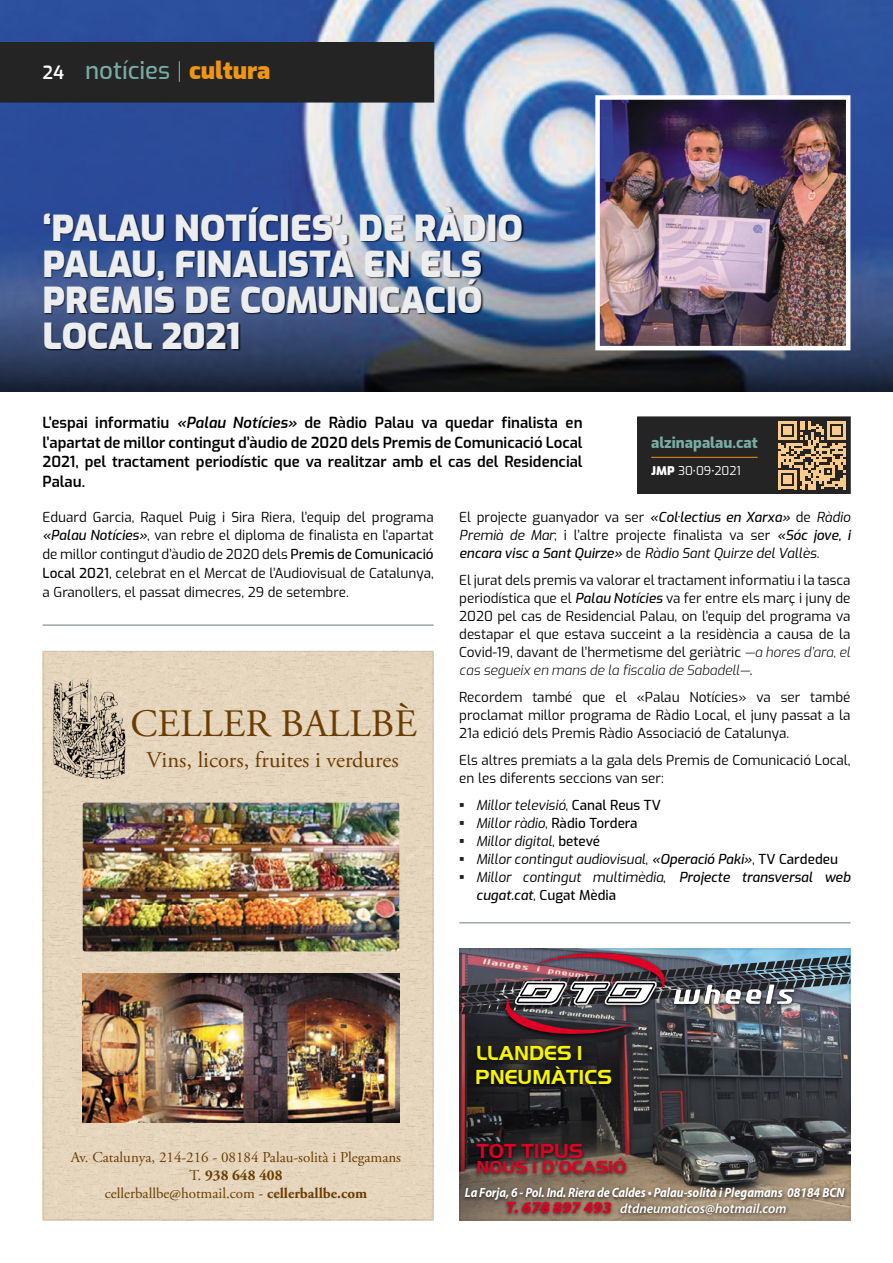
<style>
.page{position:relative;width:893px;height:1263px;background:#fff}
.page>*{position:absolute;margin:0;border:0;box-sizing:border-box;transform-origin:0 0}
.t1{font:38.85px "Adobe Garamond Pro";color:#6a3e02}
.t2{font:900 36px/36px "Exo";color:#ecedef}
.t3{font:500 24px "Exo";color:#78aba3}
.t4{font:22.5px "Adobe Garamond Pro";color:#6a3e02}
.t5{font:700 21px/24.8px "Handel Got D";color:#f8f400}
.t6{font:700 21px "Handel Got D";color:#df0023}
.t7{font:700 18px "Handel Got D";color:#df0023}
.t8{font:600 18px "Exo";color:#fff}
.t9{font:600 15px/19.5px "Exo";color:#000;text-align:justify}
.t10{font:15px/18px "Adobe Garamond Pro";color:#6a3e02;text-align:center}
.AUTOR{font:800 15px "Exo";color:#78aba3}
.t11{font:13.5px/18px "Exo";color:#000;text-align:justify}
.t12{font:italic 13.5px "Exo";color:#000}
.t13{font:italic 700 13.5px/15.6px "Myriad Pro";letter-spacing:-.005em;color:#fff;scale:.9 1}
.t14{font:italic 500 13.5px/18px "Exo";color:#000}
.t15{font:500 13.5px "Exo";color:#000}
.AUTOR-2{font:12px "Exo";color:#fff}
.s1{font-weight:100;color:#fff}
.s2{font-weight:900;color:#ee9614}
.s3{font-style:italic}
.s4{font-weight:900}
.s5{font-weight:700}
.s6{font-weight:500;font-style:italic}
.s7{font-weight:500}
.s8{font-weight:300;font-style:italic}
.s9{font-weight:900;font-style:normal;font-size:18px;color:#242424}
.s10{font-style:normal}
.s11{font-weight:500;font-style:normal}
.s12{font-weight:900;font-size:18px;color:#242424}
.s13{font-weight:400;font-style:italic}
.s14{font-weight:400}
.s15{font-weight:400;font-style:normal}
.s16{font-weight:900;font-size:16.5px;color:#df0023}
.s17{font-weight:600}
</style>
<div class="page">
<hr style="left:43px;top:624px;width:391px;height:2px;background:#9ea6ac">
<hr style="left:459px;top:922px;width:391px;height:1px;background:#9ea6ac">
<div style="left:43px;top:651px;width:391px;height:569px;background:#e7d6be"></div>
<img style="left:83px;top:973px;width:316px;height:149px">
<img style="left:83px;top:803px;width:316px;height:148px">
<img style="left:49px;top:675px;width:80px;height:106px">
<div style="left:43px;top:651px;width:391px;height:569px;border:2px solid #ebebeb"></div>
<img style="left:462px;top:951px;width:385px;height:266px">
<img style="left:501px;top:951px;width:299px;height:89px">
<img style="left:462px;top:953px;width:389px;height:81px">
<img style="left:471px;top:1037px;width:117px;height:25px">
<img style="left:470px;top:1062px;width:148px;height:33px">
<img style="left:471px;top:1136px;width:161px;height:45px">
<img style="left:462px;top:1181px;width:385px;height:26px">
<img style="left:501px;top:1194px;width:291px;height:23px">
<div style="left:638px;top:417px;width:212px;height:76px;background:#242424"></div>
<div style="left:637px;top:417px;width:213px;height:77px;border:1px solid #242424"></div>
<hr style="left:651px;top:457px;width:107px;height:1px;background:#ee9614">
<svg style="left:0;top:0;width:893px;height:391px"></svg>
<div style="left:44px;top:206px;width:480px;height:144px;background:#000;opacity:.75"></div>
<img style="left:600px;top:100px;width:245px;height:245px">
<div style="left:595px;top:95px;width:255px;height:255px;border:4px solid #fff"></div>
<svg style="left:778px;top:421px;width:68px;height:68px"></svg>
<div style="left:0;top:42px;width:434px;height:60px;background:#242424"></div>
<p class="t8" style="left:43px;top:58px;width:23px">24</p>
<p class="t3" style="left:85px;top:52px;width:187px">notícies <span class="s1">|</span> <span class="s2">cultura</span></p>
<h1 class="t2" style="left:43px;top:207px;width:482px">‘PALAU NOTÍCIES’, DE RÀDIO<br>PALAU, FINALISTA EN ELS<br>PREMIS DE COMUNICACIÓ<br>LOCAL 2021</h1>
<p class="t9" style="left:43px;top:412px;width:542px">L’espai informatiu <span class="s3">«Palau Notícies»</span> de Ràdio Palau va quedar finalista en l’apartat de millor contingut d’àudio de 2020 dels Premis de Comunicació Local 2021, pel tractament periodístic que va realitzar amb el cas del Residencial Palau.</p>
<p class="AUTOR" style="left:651px;top:431px;width:108px">alzinapalau.cat</p>
<p class="AUTOR-2" style="left:651px;top:462px;width:91px"><span class="s4">JMP</span> 30<span class="s5">·</span>09<span class="s5">·</span>2021</p>
<p class="t11" style="left:43px;top:506px;width:393px;line-height:18.9px">Eduard Garcia, Raquel Puig i Sira Riera, l’equip del programa <span class="s6">«Palau Notícies»</span>, van rebre el diploma de finalista en l’apartat de millor contingut d’àudio de 2020 dels <span class="s7">Premis de Comunicació Local 2021</span>, celebrat en el Mercat de l’Audiovisual de Catalunya, a Granollers, el passat dimecres, 29 de setembre.</p>
<p class="t11" style="left:459px;top:507px;width:393px">El projecte guanyador va ser <span class="s6">«Col·lectius en Xarxa»</span> de <span class="s3">Ràdio Premià de Mar</span>; i l’altre projecte finalista va ser <span class="s6">«Sóc jove, i encara visc a Sant Quirze»</span> de <span class="s3">Ràdio Sant Quirze del Vallès</span>.</p>
<p class="t11" style="left:459px;top:570px;width:393px">El jurat dels premis va valorar el tractament informatiu i la tasca periodística que el <span class="s6">Palau Notícies</span> va fer entre els març i juny de 2020 pel cas de Residencial Palau, on l’equip del programa va destapar el que estava succeint a la residència a causa de la Covid-19, davant de l’hermetisme del geriàtric <span class="s8">—a hores d’ara, el cas segueix en mans de la fiscalia de Sabadell—</span>.</p>
<p class="t11" style="left:459px;top:687px;width:393px">Recordem també que el «Palau Notícies» va ser també proclamat millor programa de Ràdio Local, el juny passat a la 21a edició dels Premis Ràdio Associació de Catalunya.</p>
<p class="t11" style="left:459px;top:750px;width:393px">Els altres premiats a la gala dels Premis de Comunicació Local, en les diferents seccions van ser:</p>
<p class="t12" style="left:459px;top:795px;width:203px"><span class="s9">•</span> Millor televisió<span class="s10">,</span> <span class="s11">Canal Reus TV</span></p>
<p class="t15" style="left:459px;top:813px;width:180px"><span class="s12">•</span> <span class="s13">Millor ràdio</span><span class="s14">,</span> Ràdio Tordera</p>
<p class="t12" style="left:459px;top:831px;width:142px"><span class="s9">•</span> Millor digital<span class="s10">,</span> <span class="s11">betevé</span></p>
<p class="t12" style="left:459px;top:849px;width:380px"><span class="s9">•</span> Millor contingut audiovisual<span class="s10">,</span> <span class="s7">«Operació Paki»</span><span class="s10">,</span> <span class="s11">TV Cardedeu</span></p>
<p class="t14" style="left:476px;top:867px;width:376px;text-indent:-17px"><span class="s9">•</span> <span class="s14">Millor contingut multimèdia</span><span class="s15">,</span> Projecte transversal web cugat.cat<span class="s15">,</span> <span class="s10">Cugat Mèdia</span></p>
<p class="t1" style="left:130px;top:700px;width:288px">CELLER BALLBÈ</p>
<p class="t4" style="left:147px;top:746px;width:253px">Vins, licors, fruites i verdures</p>
<p class="t10" style="left:71px;top:1149px;width:332px">Av. Catalunya, 214-216 - 08184 Palau-solità i Plegamans<br>T. <span class="s5">938 648 408<br></span>cellerballbe@hotmail.com - <span class="s5">cellerballbe.com</span></p>
<p class="t5" style="left:475px;top:1040px;width:138px">LLANDES I<br>PNEUMÀTICS</p>
<p class="t6" style="left:477px;top:1139px;width:108px">TOT TIPUS</p>
<p class="t7" style="left:477px;top:1157px;width:151px">NOUS I D’OCASIÓ</p>
<p class="t13" style="left:506px;top:1184px;width:378px;text-indent:-41px">La Forja, 6 - Pol. Ind. Riera de Caldes • Palau-solità i Plegamans 08184 BCN<br><span class="s16">T. 678 897 493</span> <span class="s17">dtdneumaticos@hotmail.com</span></p>
</div>
